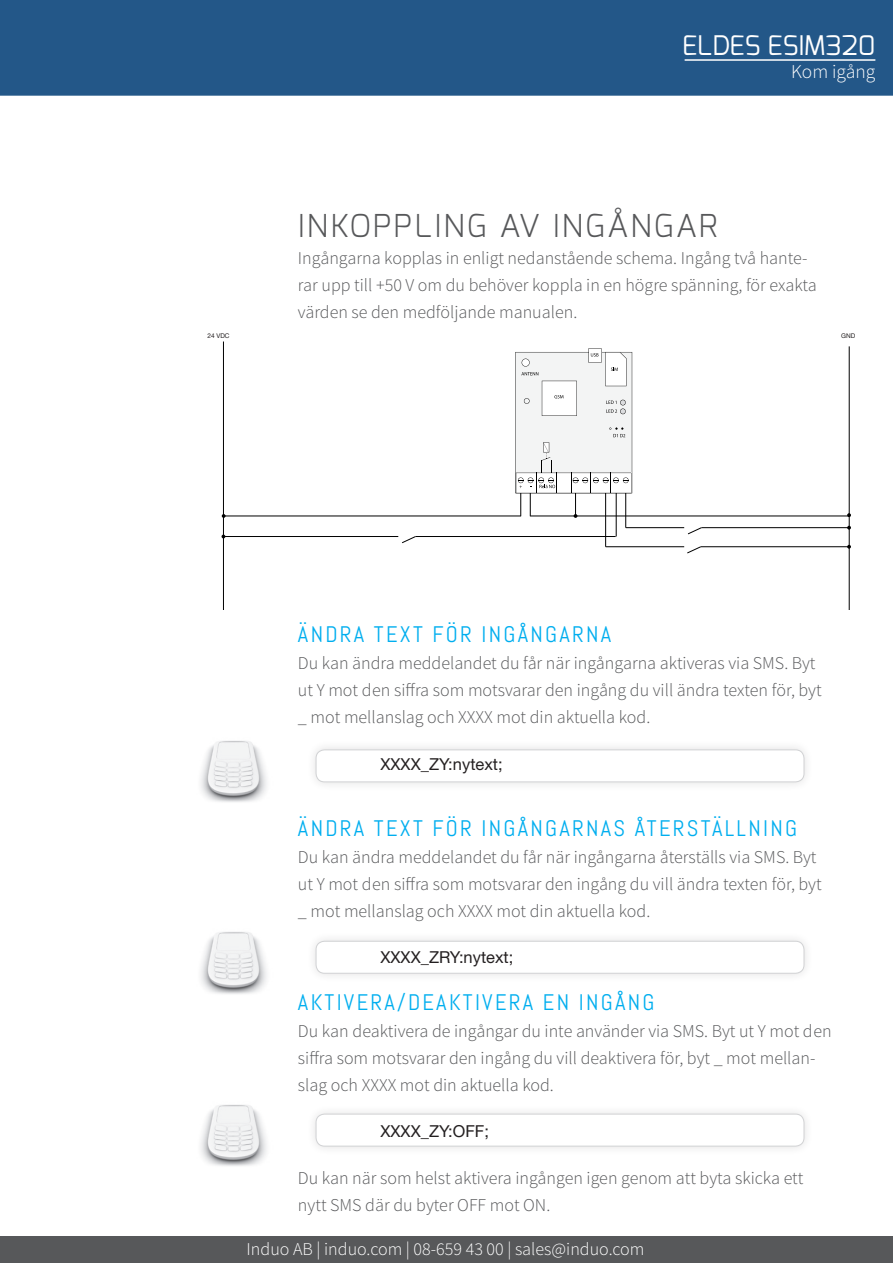
<style>
.page{position:relative;width:893px;height:1263px;background:#fff}
.page>*{position:absolute;margin:0;border:0;box-sizing:border-box;transform-origin:0 0}
.t1{font:300 31.5px "Exo";letter-spacing:.075em;color:#57585a}
.t2{font:27px "Exo";color:#fff}
.t3{font:22.5px "Abel";letter-spacing:.1em;color:#00aeef}
.t4{font:300 19.5px "Source Sans Pro";color:#fff}
.t5{font:300 18px/27px "Source Sans Pro";color:#57585a}
.t6{font:300 18px "Source Sans Pro";color:#fff}
.t7{font:16.5px "Helvetica Neue LT Std";color:#231f20}
.t8{font:6.45px "Helvetica Neue LT Std";color:#231f20}
</style>
<div class="page">
<div style="left:0;top:0;width:893px;height:96px;background:#235788"></div>
<div style="left:0;top:1236px;width:893px;height:27px;background:#57585a"></div>
<hr style="left:685px;top:59px;width:190px;height:2px;background:#fff">
<hr style="left:223px;top:341px;width:1px;height:269px;background:#000">
<hr style="left:849px;top:346px;width:1px;height:264px;background:#000">
<hr style="left:224px;top:516px;width:297px;height:1px;background:#000">
<svg style="left:688px;top:527px;width:14px;height:8px"></svg>
<hr style="left:530px;top:516px;width:320px;height:1px;background:#000">
<hr style="left:701px;top:527px;width:148px;height:1px;background:#000">
<hr style="left:626px;top:527px;width:58px;height:1px;background:#000">
<hr style="left:625px;top:493px;width:1px;height:35px;background:#000">
<svg style="left:402px;top:536px;width:14px;height:7px"></svg>
<hr style="left:416px;top:536px;width:200px;height:1px;background:#000">
<hr style="left:223px;top:536px;width:175px;height:1px;background:#000">
<hr style="left:616px;top:493px;width:1px;height:43px;background:#000">
<svg style="left:687px;top:546px;width:14px;height:8px"></svg>
<hr style="left:701px;top:546px;width:148px;height:1px;background:#000">
<hr style="left:606px;top:546px;width:78px;height:1px;background:#000">
<hr style="left:605px;top:493px;width:1px;height:54px;background:#000">
<svg style="left:847px;top:513px;width:4px;height:4px"></svg>
<svg style="left:515px;top:348px;width:117px;height:170px"></svg>
<div style="left:306px;top:740px;width:508px;height:52px;background:#f9f9f9"></div>
<div style="left:316px;top:750px;width:488px;height:32px;background:#fff;border-radius:9px"></div>
<div style="left:316px;top:749px;width:488px;height:33px;border:1px solid #d1d2d4;border-radius:9px"></div>
<img style="left:200px;top:741px;width:67px;height:61px">
<div style="left:306px;top:931px;width:508px;height:52px;background:#f9f9f9"></div>
<div style="left:316px;top:941px;width:488px;height:32px;background:#fff;border-radius:9px"></div>
<div style="left:316px;top:941px;width:488px;height:33px;border:1px solid #d1d2d4;border-radius:9px"></div>
<img style="left:200px;top:932px;width:67px;height:62px">
<div style="left:306px;top:1104px;width:508px;height:52px;background:#231f20;opacity:.14"></div>
<div style="left:316px;top:1114px;width:488px;height:32px;background:#fff;border-radius:9px"></div>
<div style="left:316px;top:1114px;width:488px;height:32px;border:1px solid #d1d2d4;border-radius:9px"></div>
<img style="left:200px;top:1105px;width:67px;height:61px">
<h2 class="t2" style="left:682px;top:28px;width:195px">ELDES ESIM320</h2>
<p class="t4" style="left:791px;top:60px;width:86px">Kom igång</p>
<h1 class="t1" style="left:298px;top:206px;width:421px">INKOPPLING AV INGÅNGAR</h1>
<p class="t5" style="left:298px;top:245px;width:520px">Ingångarna kopplas in enligt nedanstående schema. Ingång två hante&shy;rar upp till +50 V om du behöver koppla in en högre spänning, för exakta värden se den medföljande manualen.</p>
<p class="t8" style="left:207px;top:332px;width:24px">24 VDC</p>
<p class="t8" style="left:841px;top:332px;width:16px">GND</p>
<p class="t3" style="left:298px;top:620px;width:315px">ÄNDRA TEXT FÖR INGÅNGARNA</p>
<p class="t5" style="left:298px;top:650px;width:525px">Du kan ändra meddelandet du får när ingångarna aktiveras via SMS. Byt ut Y mot den siffra som motsvarar den ingång du vill ändra texten för, byt _ mot mellanslag och XXXX mot din aktuella kod.</p>
<p class="t7" style="left:380px;top:754px;width:124px">XXXX_ZY:nytext;</p>
<p class="t3" style="left:298px;top:814px;width:501px">ÄNDRA TEXT FÖR INGÅNGARNAS ÅTERSTÄLLNING</p>
<p class="t5" style="left:298px;top:843px;width:525px">Du kan ändra meddelandet du får när ingångarna återställs via SMS. Byt ut Y mot den siffra som motsvarar den ingång du vill ändra texten för, byt _ mot mellanslag och XXXX mot din aktuella kod.</p>
<p class="t7" style="left:380px;top:947px;width:134px">XXXX_ZRY:nytext;</p>
<p class="t3" style="left:298px;top:988px;width:358px">AKTIVERA/DEAKTIVERA EN INGÅNG</p>
<p class="t5" style="left:298px;top:1017px;width:535px">Du kan deaktivera de ingångar du inte använder via SMS. Byt ut Y mot den siffra som motsvarar den ingång du vill deaktivera för, byt _ mot mellan&shy;slag och XXXX mot din aktuella kod.</p>
<p class="t7" style="left:380px;top:1121px;width:110px">XXXX_ZY:OFF;</p>
<p class="t5" style="left:298px;top:1164px;width:507px">Du kan när som helst aktivera ingången igen genom att byta skicka ett nytt SMS där du byter OFF mot ON.</p>
<p class="t6" style="left:247px;top:1238px;width:399px">Induo AB | induo.com | 08-659 43 00 | sales@induo.com</p>
</div>
